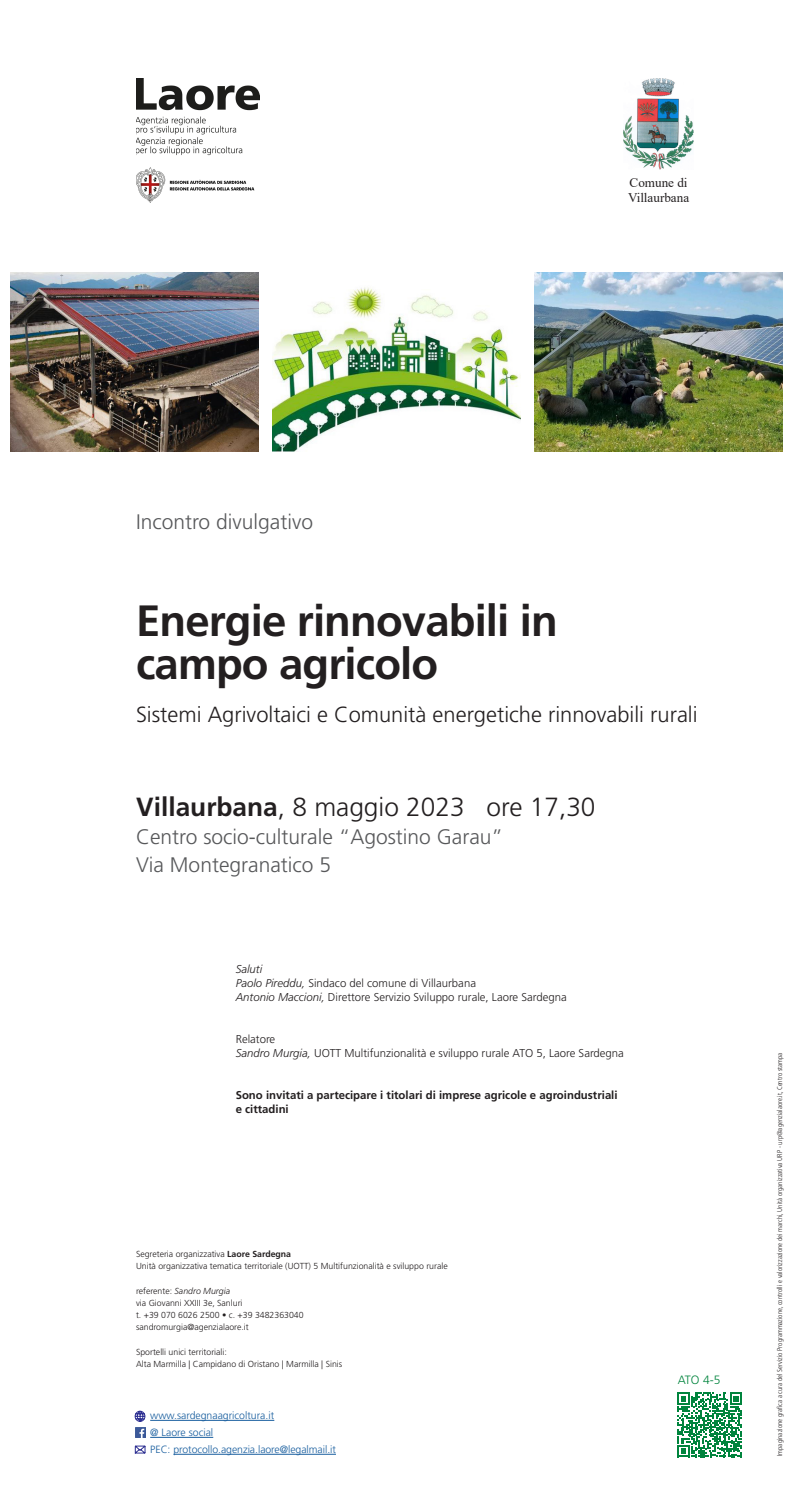
<style>
.page{position:relative;width:794px;height:1489px;background:#fff}
.page>*{position:absolute;margin:0;border:0;box-sizing:border-box;transform-origin:0 0}
.t1{font:700 43.75px/42.9px "Frutiger LT Std";letter-spacing:-.02em;color:#231f20}
.t2{font:300 26.25px "Frutiger LT Std";color:#231f20}
.t3{font:300 21.88px "Frutiger LT Std";color:#231f20}
.t4{font:300 21px "Frutiger LT Std";color:#57585a}
.t5{font:13.12px "Times New Roman";color:#231f20}
.t6{font:300 12.08px "Frutiger LT Std";color:#00843d}
.t7{font:300 11.38px "Frutiger LT Std";color:#231f20}
.t8{font:700 11.38px "Frutiger LT Std";color:#231f20}
.t9{font:italic 300 11.38px "Frutiger LT Std";color:#231f20}
.t10{font:300 10.5px "Frutiger LT Std";letter-spacing:-.005em;color:#175d9e}
.t11{font:300 8.75px "Frutiger LT Std";color:#231f20}
.t12{font:italic 300 8.75px "Frutiger LT Std";color:#231f20}
.t13{font:300 condensed 7px "Frutiger LT Std";color:#231f20}
.s1{font-weight:700}
.s2{font-style:italic}
.s3{font-style:normal}
</style>
<div class="page">
<img style="left:10px;top:272px;width:248px;height:179px">
<img style="left:272px;top:287px;width:248px;height:164px">
<img style="left:534px;top:272px;width:248px;height:179px">
<svg style="left:134px;top:1410px;width:12px;height:11px"></svg>
<svg style="left:135px;top:1445px;width:11px;height:8px"></svg>
<hr style="left:150px;top:1419px;width:124px;height:1px;background:#175d9e">
<hr style="left:150px;top:1436px;width:63px;height:1px;background:#175d9e">
<hr style="left:173px;top:1453px;width:163px;height:1px;background:#175d9e">
<svg style="left:135px;top:1427px;width:10px;height:10px"></svg>
<svg style="left:677px;top:1392px;width:65px;height:65px"></svg>
<img style="left:136px;top:78px;width:124px;height:124px">
<img style="left:623px;top:78px;width:70px;height:91px">
<p class="t5" style="left:629px;top:173px;width:59px">Comune di</p>
<p class="t5" style="left:628px;top:189px;width:63px">Villaurbana</p>
<p class="t4" style="left:136px;top:509px;width:178px">Incontro divulgativo</p>
<p class="t1" style="left:136px;top:600px;width:423px">Energie rinnovabili in campo agricolo</p>
<p class="t3" style="left:136px;top:702px;width:563px">Sistemi Agrivoltaici e Comunità energetiche rinnovabili rurali</p>
<p class="t2" style="left:136px;top:792px;width:461px"><span class="s1">Villaurbana</span>, 8 maggio 2023 ore 17,30</p>
<p class="t4" style="left:136px;top:824px;width:369px">Centro socio-culturale “Agostino Garau”</p>
<p class="t4" style="left:136px;top:852px;width:196px">Via Montegranatico 5</p>
<p class="t9" style="left:236px;top:962px;width:28px">Saluti</p>
<p class="t7" style="left:236px;top:976px;width:242px"><span class="s2">Paolo Pireddu,</span> Sindaco del comune di Villaurbana</p>
<p class="t7" style="left:236px;top:990px;width:332px"><span class="s2">Antonio Maccioni,</span> Direttore Servizio Sviluppo rurale, Laore Sardegna</p>
<p class="t7" style="left:236px;top:1032px;width:41px">Relatore</p>
<p class="t7" style="left:236px;top:1046px;width:390px"><span class="s2">Sandro Murgia,</span> UOTT Multifunzionalità e sviluppo rurale ATO 5, Laore Sardegna</p>
<p class="t8" style="left:236px;top:1088px;width:383px">Sono invitati a partecipare i titolari di imprese agricole e agroindustriali</p>
<p class="t8" style="left:236px;top:1102px;width:55px">e cittadini</p>
<p class="t11" style="left:136px;top:1248px;width:157px">Segreteria organizzativa <span class="s1">Laore Sardegna</span></p>
<p class="t11" style="left:136px;top:1260px;width:313px">Unità organizzativa tematica territoriale (UOTT) 5 Multifunzionalità e sviluppo rurale</p>
<p class="t12" style="left:136px;top:1285px;width:96px"><span class="s3">referente:</span> Sandro Murgia</p>
<p class="t11" style="left:136px;top:1297px;width:108px">via Giovanni XXIII 3e, Sanluri</p>
<p class="t11" style="left:136px;top:1309px;width:169px">t. +39 070 6026 2500 • c. +39 3482363040</p>
<p class="t11" style="left:136px;top:1322px;width:114px">sandromurgia@agenzialaore.it</p>
<p class="t11" style="left:136px;top:1346px;width:92px">Sportelli unici territoriali:</p>
<p class="t11" style="left:136px;top:1358px;width:208px">Alta Marmilla | Campidano di Oristano | Marmilla | Sinis</p>
<p class="t10" style="left:150px;top:1409px;width:126px">www.sardegnaagricoltura.it</p>
<p class="t10" style="left:150px;top:1426px;width:65px">@ Laore social</p>
<p class="t10" style="left:150px;top:1443px;width:187px">PEC: protocollo.agenzia.laore@legalmail.it</p>
<p class="t6" style="left:677px;top:1372px;width:44px">ATO 4-5</p>
<p class="t13" style="left:776px;top:1455px;width:405px;rotate:-90deg">Impaginazione grafica a cura del Servizio Programmazione, controlli e valorizzazione dei marchi, Unità organizzativa URP - urp@agenzialaore.it, Centro stampa</p>
</div>
